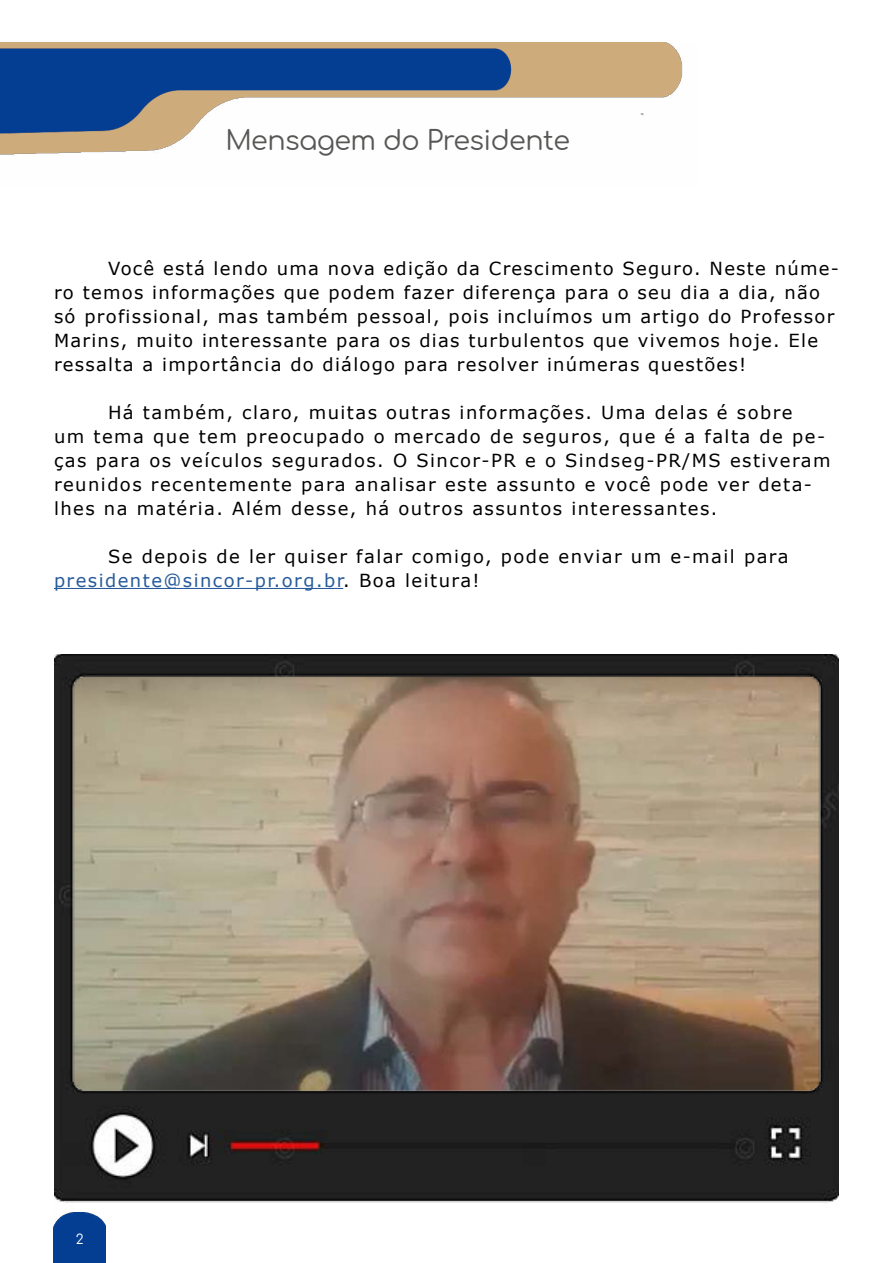
<style>
.page{position:relative;width:893px;height:1263px;background:#fff}
.page>*{position:absolute;margin:0;border:0;box-sizing:border-box;transform-origin:0 0}
.t1{font:27px "Comfortaa";letter-spacing:-.02em;color:#575756}
.t2{font:18px/24px "Verdana";letter-spacing:.08em;color:#000}
.t3{font:13.5px "Comfortaa";color:#fff}
.s1{color:#275b9b}
</style>
<div class="page">
<img style="left:54px;top:1212px;width:51px;height:51px">
<img style="left:0;top:43px;width:683px;height:112px">
<img style="left:54px;top:655px;width:785px;height:548px">
<hr style="left:54px;top:588px;width:289px;height:1px;background:#275b9b">
<h1 class="t1" style="left:225px;top:116px;width:346px">Mensagem do Presidente</h1>
<p class="t2" style="left:54px;top:256px;width:787px;text-indent:54px">Você está lendo uma nova edição da Crescimento Seguro. Neste núme&shy;ro temos informações que podem fazer diferença para o seu dia a dia, não só profissional, mas também pessoal, pois incluímos um artigo do Professor Marins, muito interessante para os dias turbulentos que vivemos hoje. Ele ressalta a importância do diálogo para resolver inúmeras questões!</p>
<p class="t2" style="left:54px;top:400px;width:778px;text-indent:54px">Há também, claro, muitas outras informações. Uma delas é sobre<br>um tema que tem preocupado o mercado de seguros, que é a falta de pe&shy;ças para os veículos segurados. O Sincor-PR e o Sindseg-PR/MS estiveram reunidos recentemente para analisar este assunto e você pode ver deta&shy;lhes na matéria. Além desse, há outros assuntos interessantes.</p>
<p class="t2" style="left:54px;top:544px;width:736px;text-indent:54px">Se depois de ler quiser falar comigo, pode enviar um e-mail para <span class="s1">presidente@sincor-pr.org.br</span>. Boa leitura!</p>
<p class="t3" style="left:76px;top:1227px;width:9px">2</p>
</div>
